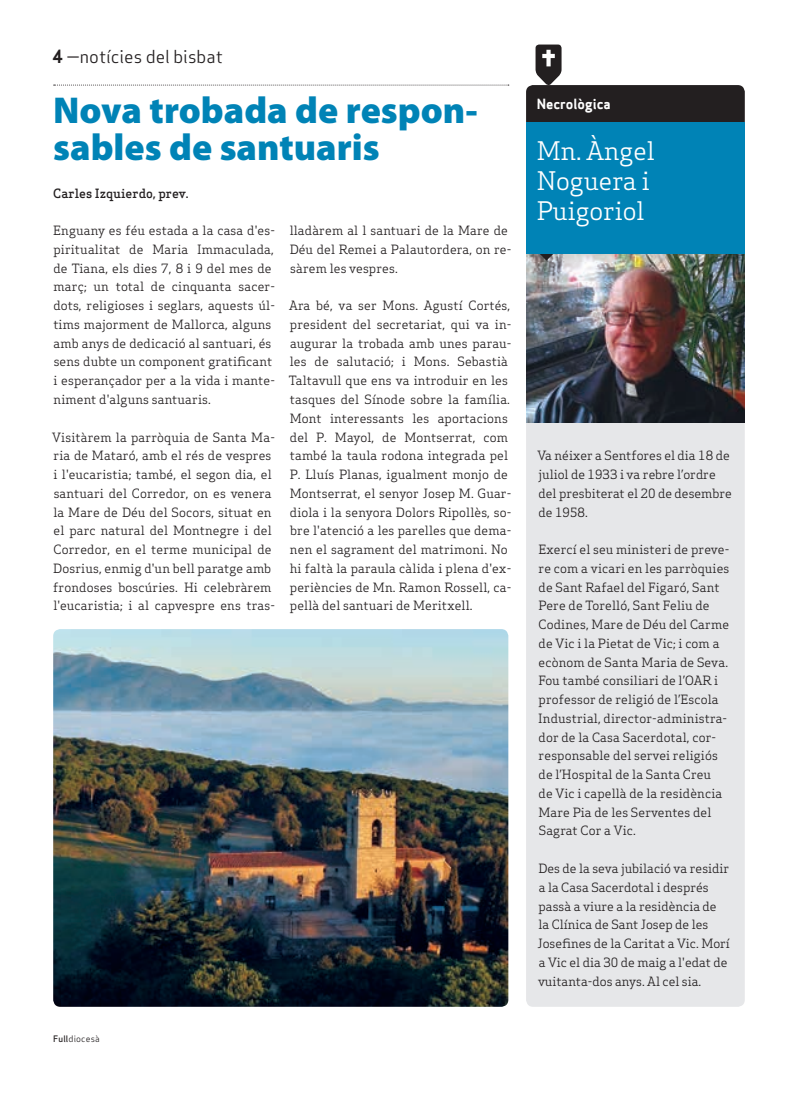
<style>
.page{position:relative;width:798px;height:1099px;background:#fff}
.page>*{position:absolute;margin:0;border:0;box-sizing:border-box;transform-origin:0 0}
.Titulars{font:900 37.5px/37.5px "Myriad Pro";color:#0083b6}
.Subtitol_Secció{font:25px/30px "Apex Serif";color:#fff}
.Capçalera{font:17.5px "Apex Sans Book T";color:#231f20}
.Titular_Secció_Petit{font:13.75px "Apex Sans Bold T";color:#fff}
.Text_General{font:12.5px/18.8px "Apex Serif";letter-spacing:.01em;color:#231f20}
.Autors{font:500 12.5px "Apex Serif";color:#231f20}
.Data_Peu{font:8.75px "Apex Sans Book T";letter-spacing:.02em;color:#231f20}
.s1{font-family:"Apex Sans Bold T"}
.s2{font-family:"Apex Sans Medium T"}
</style>
<div class="page">
<svg style="left:54px;top:85px;width:454px;height:1px"></svg>
<img style="left:53px;top:629px;width:455px;height:377px">
<div style="left:526px;top:85px;width:218px;height:921px;background:#e6e7e9;border-radius:7px"></div>
<svg style="left:526px;top:45px;width:218px;height:78px"></svg>
<img style="left:526px;top:254px;width:218px;height:169px">
<svg style="left:539px;top:254px;width:14px;height:6px"></svg>
<div style="left:526px;top:123px;width:218px;height:131px;background:#0083b6"></div>
<p class="Capçalera" style="left:52px;top:46px;width:172px"><span class="s1">4</span> —notícies del bisbat</p>
<p class="Titulars" style="left:53px;top:90px;width:426px">Nova trobada de respon&shy;sables de santuaris</p>
<p class="Autors" style="left:53px;top:185px;width:137px">Carles Izquierdo, prev.</p>
<p class="Text_General" style="left:53px;top:221px;width:223px">Enguany es féu estada a la casa d'es&shy;piritualitat de Maria Immaculada, de Tiana, els dies 7, 8 i 9 del mes de març; un total de cinquanta sacer&shy;dots, religioses i seglars, aquests úl&shy;tims majorment de Mallorca, alguns amb anys de dedicació al santuari, és sens dubte un component gratificant i esperançador per a la vida i mante&shy;niment d'alguns santuaris.</p>
<p class="Text_General" style="left:52px;top:427px;width:224px">Visitàrem la parròquia de Santa Ma&shy;ria de Mataró, amb el rés de vespres i l'eucaristia; també, el segon dia, el santuari del Corredor, on es venera la Mare de Déu del Socors, situat en el parc natural del Montnegre i del Corredor, en el terme municipal de Dosrius, enmig d'un bell paratge amb frondoses boscúries. Hi celebràrem l'eucaristia; i al capvespre ens tras-</p>
<p class="Text_General" style="left:289px;top:221px;width:223px">lladàrem al l santuari de la Mare de<br>Déu del Remei a Palautordera, on re&shy;sàrem les vespres.</p>
<p class="Text_General" style="left:289px;top:296px;width:224px">Ara bé, va ser Mons. Agustí Cortés, president del secretariat, qui va in&shy;augurar la trobada amb unes parau&shy;les de salutació; i Mons. Sebastià Taltavull que ens va introduir en les tasques del Sínode sobre la família.<br>Mont interessants les aportacions del P. Mayol, de Montserrat, com també la taula rodona integrada pel P. Lluís Planas, igualment monjo de Montserrat, el senyor Josep M. Guar&shy;diola i la senyora Dolors Ripollès, so&shy;bre l'atenció a les parelles que dema&shy;nen el sagrament del matrimoni. No hi faltà la paraula càlida i plena d'ex&shy;periències de Mn. Ramon Rossell, ca&shy;pellà del santuari de Meritxell.</p>
<p class="Data_Peu" style="left:53px;top:1032px;width:48px"><span class="s2">Full</span>diocesà</p>
<p class="Titular_Secció_Petit" style="left:536px;top:95px;width:75px">Necrològica</p>
<p class="Subtitol_Secció" style="left:536px;top:136px;width:120px">Mn. Àngel<br>Noguera i<br>Puigoriol</p>
<p class="Text_General" style="left:537px;top:446px;width:196px">Va néixer a Sentfores el dia 18 de juliol de 1933 i va rebre l’ordre del presbiterat el 20 de desembre de 1958.</p>
<p class="Text_General" style="left:538px;top:540px;width:193px">Exercí el seu ministeri de preve&shy;re com a vicari en les parròquies de Sant Rafael del Figaró, Sant<br>Pere de Torelló, Sant Feliu de<br>Codines, Mare de Déu del Carme de Vic i la Pietat de Vic; i com a ecònom de Santa Maria de Seva.<br>Fou també consiliari de l’OAR i professor de religió de l’Escola<br>Industrial, director-administra&shy;dor de la Casa Sacerdotal, cor&shy;responsable del servei religiós de l’Hospital de la Santa Creu<br>de Vic i capellà de la residència<br>Mare Pia de les Serventes del<br>Sagrat Cor a Vic.</p>
<p class="Text_General" style="left:537px;top:858px;width:194px">Des de la seva jubilació va residir a la Casa Sacerdotal i després passà a viure a la residència de<br>la Clínica de Sant Josep de les<br>Josefines de la Caritat a Vic. Morí a Vic el dia 30 de maig a l'edat de vuitanta-dos anys. Al cel sia.</p>
</div>
